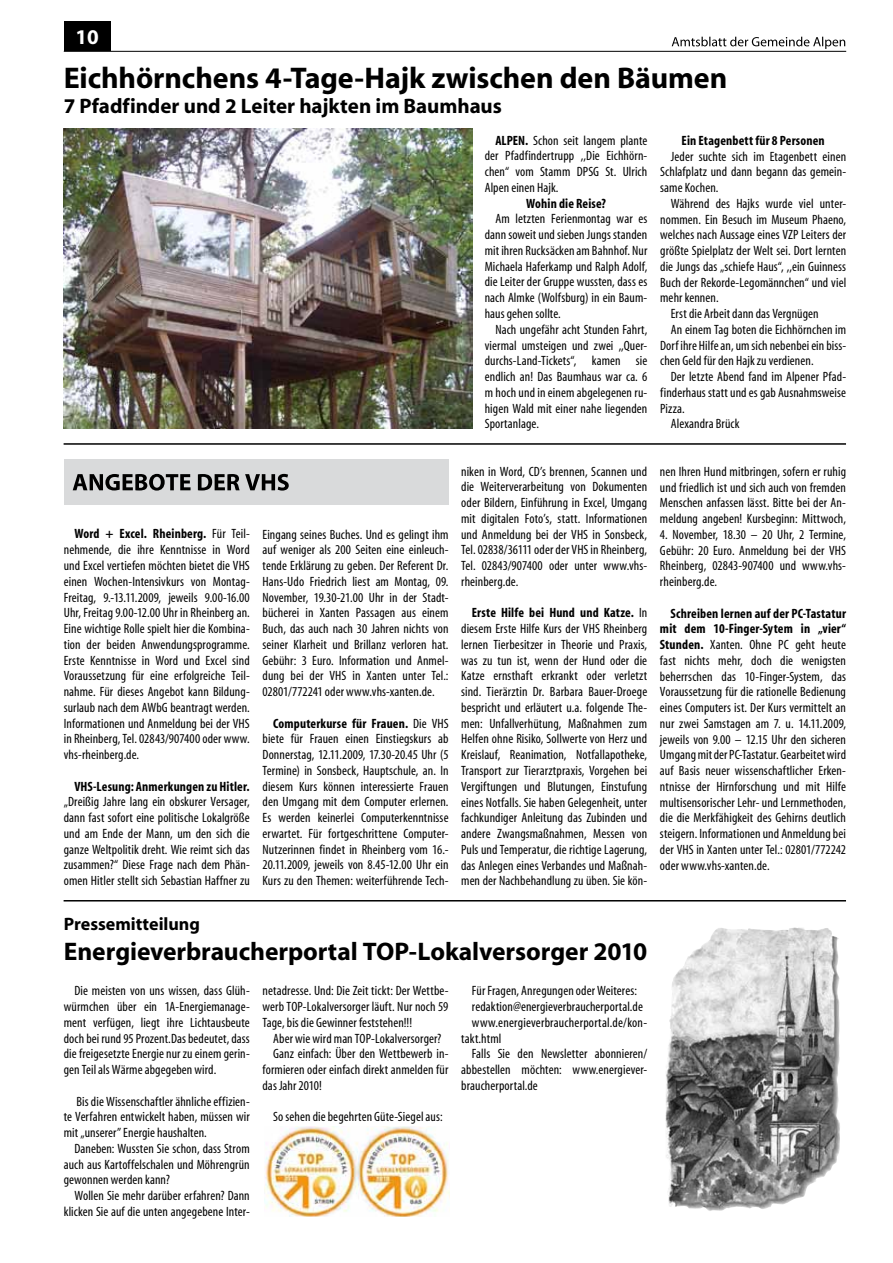
<style>
.page{position:relative;width:893px;height:1263px;background:#fff}
.page>*{position:absolute;margin:0;border:0;box-sizing:border-box;transform-origin:0 0}
.t1{font:700 30px "Myriad";letter-spacing:-.005em;color:#000}
.t2{font:700 25.5px "Myriad";letter-spacing:-.005em;color:#000}
.t3{font:700 21px "Myriad";color:#000}
.t4{font:700 21px "Myriad";color:#fff}
.t5{font:700 18px "Myriad";color:#000}
.t6{font:condensed 13.5px/15.8px "Myriad";letter-spacing:.005em;color:#000;text-align:justify}
.t7{font:700 condensed 13.5px "Myriad";letter-spacing:.01em;color:#000}
.s1{font-weight:700}
</style>
<div class="page">
<div style="left:64px;top:21px;width:47px;height:30px;background:#000"></div>
<hr style="left:64px;top:51px;width:782px;height:1px;background:#000">
<svg style="left:672px;top:37px;width:173px;height:12px"></svg>
<div style="left:64px;top:460px;width:385px;height:45px;background:#d9dadb"></div>
<svg style="left:73px;top:474px;width:216px;height:17px"></svg>
<img style="left:64px;top:129px;width:408px;height:299px">
<hr style="left:64px;top:443px;width:782px;height:2px;background:#000">
<hr style="left:64px;top:900px;width:782px;height:1px;background:#000">
<img style="left:665px;top:927px;width:175px;height:284px">
<img style="left:265px;top:1127px;width:185px;height:89px">
<h3 class="t4" style="left:76px;top:26px;width:25px">10</h3>
<h1 class="t1" style="left:64px;top:63px;width:665px">Eichhörnchens 4-Tage-Hajk zwischen den Bäumen</h1>
<h3 class="t3" style="left:64px;top:95px;width:440px">7 Pfadfinder und 2 Leiter hajkten im Baumhaus</h3>
<p class="t6" style="left:485px;top:133px;width:164px;text-indent:11px"><span class="s1">ALPEN.</span> Schon seit langem plante der Pfadfindertrupp ,,Die Eichhörn&shy;chen“ vom Stamm DPSG St. Ulrich Alpen einen Hajk.</p>
<p class="t7" style="left:526px;top:196px;width:81px">Wohin die Reise?</p>
<p class="t6" style="left:485px;top:212px;width:164px;text-indent:11px">Am letzten Ferienmontag war es dann soweit und sieben Jungs standen mit ihren Rucksäcken am Bahnhof. Nur Michaela Haferkamp und Ralph Adolf, die Leiter der Gruppe wussten, dass es nach Almke (Wolfsburg) in ein Baum&shy;haus gehen sollte.</p>
<p class="t6" style="left:485px;top:322px;width:164px;text-indent:11px">Nach ungefähr acht Stunden Fahrt, viermal umsteigen und zwei ,,Quer&shy;durchs-Land-Tickets“, kamen sie endlich an! Das Baumhaus war ca. 6 m hoch und in einem abgelegenen ru&shy;higen Wald mit einer nahe liegenden Sportanlage.</p>
<p class="t7" style="left:682px;top:133px;width:145px">Ein Etagenbett für 8 Personen</p>
<p class="t6" style="left:660px;top:149px;width:188px;text-indent:11px">Jeder suchte sich im Etagenbett einen Schlafplatz und dann begann das gemein&shy;same Kochen.</p>
<p class="t6" style="left:671px;top:196px;width:177px">Während des Hajks wurde viel unter-</p>
<p class="t6" style="left:660px;top:212px;width:188px">nommen. Ein Besuch im Museum Phaeno,</p>
<p class="t6" style="left:660px;top:228px;width:188px">welches nach Aussage eines VZP Leiters der</p>
<p class="t6" style="left:660px;top:243px;width:187px">größte Spielplatz der Welt sei. Dort lernten</p>
<p class="t6" style="left:660px;top:259px;width:187px">die Jungs das „schiefe Haus“, ,,ein Guinness</p>
<p class="t6" style="left:660px;top:275px;width:188px">Buch der Rekorde-Legomännchen“ und viel</p>
<p class="t6" style="left:660px;top:291px;width:60px">mehr kennen.</p>
<p class="t6" style="left:671px;top:306px;width:149px">Erst die Arbeit dann das Vergnügen</p>
<p class="t6" style="left:671px;top:322px;width:177px">An einem Tag boten die Eichhörnchen im</p>
<p class="t6" style="left:660px;top:338px;width:188px">Dorf ihre Hilfe an, um sich nebenbei ein biss-</p>
<p class="t6" style="left:660px;top:354px;width:155px">chen Geld für den Hajk zu verdienen.</p>
<p class="t6" style="left:671px;top:369px;width:177px">Der letzte Abend fand im Alpener Pfad-</p>
<p class="t6" style="left:660px;top:385px;width:187px">finderhaus statt und es gab Ausnahmsweise</p>
<p class="t6" style="left:660px;top:401px;width:26px">Pizza.</p>
<p class="t6" style="left:671px;top:417px;width:70px">Alexandra Brück</p>
<p class="t6" style="left:64px;top:527px;width:188px;text-indent:11px"><span class="s1">Word + Excel. Rheinberg.</span> Für Teil&shy;nehmende, die ihre Kenntnisse in Word und Excel vertiefen möchten bietet die VHS einen Wochen-Intensivkurs von Montag-Freitag, 9.-13.11.2009, jeweils 9.00-16.00<br>Uhr, Freitag 9.00-12.00 Uhr in Rheinberg an.<br>Eine wichtige Rolle spielt hier die Kombina&shy;tion der beiden Anwendungsprogramme.<br>Erste Kenntnisse in Word und Excel sind Voraussetzung für eine erfolgreiche Teil&shy;nahme. Für dieses Angebot kann Bildung&shy;surlaub nach dem AWbG beantragt werden.<br>Informationen und Anmeldung bei der VHS in Rheinberg, Tel. 02843/907400 oder www. vhs-rheinberg.de.</p>
<p class="t7" style="left:74px;top:779px;width:177px">VHS-Lesung: Anmerkungen zu Hitler.</p>
<p class="t6" style="left:64px;top:794px;width:188px">„Dreißig Jahre lang ein obskurer Versager, dann fast sofort eine politische Lokalgröße und am Ende der Mann, um den sich die ganze Weltpolitik dreht. Wie reimt sich das zusammen?“ Diese Frage nach dem Phän&shy;omen Hitler stellt sich Sebastian Haffner zu</p>
<p class="t6" style="left:263px;top:527px;width:188px">Eingang seines Buches. Und es gelingt ihm auf weniger als 200 Seiten eine einleuch&shy;tende Erklärung zu geben. Der Referent Dr.<br>Hans-Udo Friedrich liest am Montag, 09.<br>November, 19.30-21.00 Uhr in der Stadt&shy;bücherei in Xanten Passagen aus einem Buch, das auch nach 30 Jahren nichts von seiner Klarheit und Brillanz verloren hat.<br>Gebühr: 3 Euro. Information und Anmel&shy;dung bei der VHS in Xanten unter Tel.:<br>02801/772241 oder www.vhs-xanten.de.</p>
<p class="t6" style="left:263px;top:716px;width:188px;text-indent:11px"><span class="s1">Computerkurse für Frauen.</span> Die VHS biete für Frauen einen Einstiegskurs ab Donnerstag, 12.11.2009, 17.30-20.45 Uhr (5<br>Termine) in Sonsbeck, Hauptschule, an. In diesem Kurs können interessierte Frauen den Umgang mit dem Computer erlernen.<br>Es werden keinerlei Computerkenntnisse erwartet. Für fortgeschrittene Computer-Nutzerinnen findet in Rheinberg vom 16.- 20.11.2009, jeweils von 8.45-12.00 Uhr ein Kurs zu den Themen: weiterführende Tech-</p>
<p class="t6" style="left:461px;top:464px;width:188px">niken in Word, CD’s brennen, Scannen und die Weiterverarbeitung von Dokumenten oder Bildern, Einführung in Excel, Umgang mit digitalen Foto’s, statt. Informationen und Anmeldung bei der VHS in Sonsbeck, Tel. 02838/36111 oder der VHS in Rheinberg, Tel. 02843/907400 oder unter www.vhs&shy;rheinberg.de.</p>
<p class="t6" style="left:461px;top:606px;width:188px;text-indent:11px"><span class="s1">Erste Hilfe bei Hund und Katze.</span> In diesem Erste Hilfe Kurs der VHS Rheinberg lernen Tierbesitzer in Theorie und Praxis, was zu tun ist, wenn der Hund oder die Katze ernsthaft erkrankt oder verletzt sind. Tierärztin Dr. Barbara Bauer-Droege bespricht und erläutert u.a. folgende The&shy;men: Unfallverhütung, Maßnahmen zum Helfen ohne Risiko, Sollwerte von Herz und Kreislauf, Reanimation, Notfallapotheke, Transport zur Tierarztpraxis, Vorgehen bei Vergiftungen und Blutungen, Einstufung eines Notfalls. Sie haben Gelegenheit, unter fachkundiger Anleitung das Zubinden und andere Zwangsmaßnahmen, Messen von Puls und Temperatur, die richtige Lagerung, das Anlegen eines Verbandes und Maßnah&shy;men der Nachbehandlung zu üben. Sie kön-</p>
<h3 class="t5" style="left:64px;top:915px;width:138px">Pressemitteilung</h3>
<h2 class="t2" style="left:64px;top:938px;width:585px">Energieverbraucherportal TOP-Lokalversorger 2010</h2>
<p class="t6" style="left:64px;top:983px;width:187px;text-indent:11px">Die meisten von uns wissen, dass Glüh&shy;würmchen über ein 1A-Energiemanage&shy;ment verfügen, liegt ihre Lichtausbeute doch bei rund 95 Prozent.Das bedeutet, dass die freigesetzte Energie nur zu einem gerin&shy;gen Teil als Wärme abgegeben wird.</p>
<p class="t6" style="left:64px;top:1094px;width:187px;text-indent:13px">Bis die Wissenschaftler ähnliche effizien&shy;te Verfahren entwickelt haben, müssen wir mit „unserer” Energie haushalten.</p>
<p class="t6" style="left:64px;top:1141px;width:187px;text-indent:11px">Daneben: Wussten Sie schon, dass Strom auch aus Kartoffelschalen und Möhrengrün gewonnen werden kann?</p>
<p class="t6" style="left:64px;top:1188px;width:187px;text-align:right">Wollen Sie mehr darüber erfahren? Dann klicken Sie auf die unten angegebene Inter-</p>
<p class="t6" style="left:263px;top:983px;width:187px">netadresse. Und: Die Zeit tickt: Der Wettbe&shy;werb TOP-Lokalversorger läuft. Nur noch 59<br>Tage, bis die Gewinner feststehen!!!</p>
<p class="t6" style="left:273px;top:1031px;width:170px">Aber wie wird man TOP-Lokalversorger?</p>
<p class="t6" style="left:273px;top:1046px;width:177px">Ganz einfach: Über den Wettbewerb in-</p>
<p class="t6" style="left:263px;top:1062px;width:187px">formieren oder einfach direkt anmelden für</p>
<p class="t6" style="left:263px;top:1078px;width:61px">das Jahr 2010!</p>
<p class="t6" style="left:273px;top:1109px;width:171px">So sehen die begehrten Güte-Siegel aus:</p>
<p class="t6" style="left:472px;top:983px;width:167px">Für Fragen, Anregungen oder Weiteres:</p>
<p class="t6" style="left:472px;top:999px;width:173px">redaktion@energieverbraucherportal.de</p>
<p class="t6" style="left:472px;top:1015px;width:177px">www.energieverbraucherportal.de/kon-</p>
<p class="t6" style="left:461px;top:1031px;width:42px">takt.html</p>
<p class="t6" style="left:472px;top:1047px;width:177px">Falls Sie den Newsletter abonnieren/</p>
<p class="t6" style="left:461px;top:1062px;width:187px">abbestellen möchten: www.energiever-</p>
<p class="t6" style="left:461px;top:1078px;width:78px">braucherportal.de</p>
<p class="t6" style="left:660px;top:464px;width:188px">nen Ihren Hund mitbringen, sofern er ruhig und friedlich ist und sich auch von fremden Menschen anfassen lässt. Bitte bei der An&shy;meldung angeben! Kursbeginn: Mittwoch,</p>
<p class="t6" style="left:660px;top:527px;width:188px">4. November, 18.30 – 20 Uhr, 2 Termine, Gebühr: 20 Euro. Anmeldung bei der VHS Rheinberg, 02843-907400 und www.vhs&shy;rheinberg.de.</p>
<p class="t6" style="left:660px;top:606px;width:188px;text-indent:11px"><span class="s1">Schreiben lernen auf der PC-Tastatur mit dem 10-Finger-Sytem in „vier“ Stunden.</span> Xanten. Ohne PC geht heute fast nichts mehr, doch die wenigsten beherrschen das 10-Finger-System, das Voraussetzung für die rationelle Bedienung eines Computers ist. Der Kurs vermittelt an nur zwei Samstagen am 7. u. 14.11.2009, jeweils von 9.00 – 12.15 Uhr den sicheren Umgang mit der PC-Tastatur. Gearbeitet wird auf Basis neuer wissenschaftlicher Erken&shy;ntnisse der Hirnforschung und mit Hilfe multisensorischer Lehr- und Lernmethoden, die die Merkfähigkeit des Gehirns deutlich steigern. Informationen und Anmeldung bei der VHS in Xanten unter Tel.: 02801/772242 oder www.vhs-xanten.de.</p>
</div>
